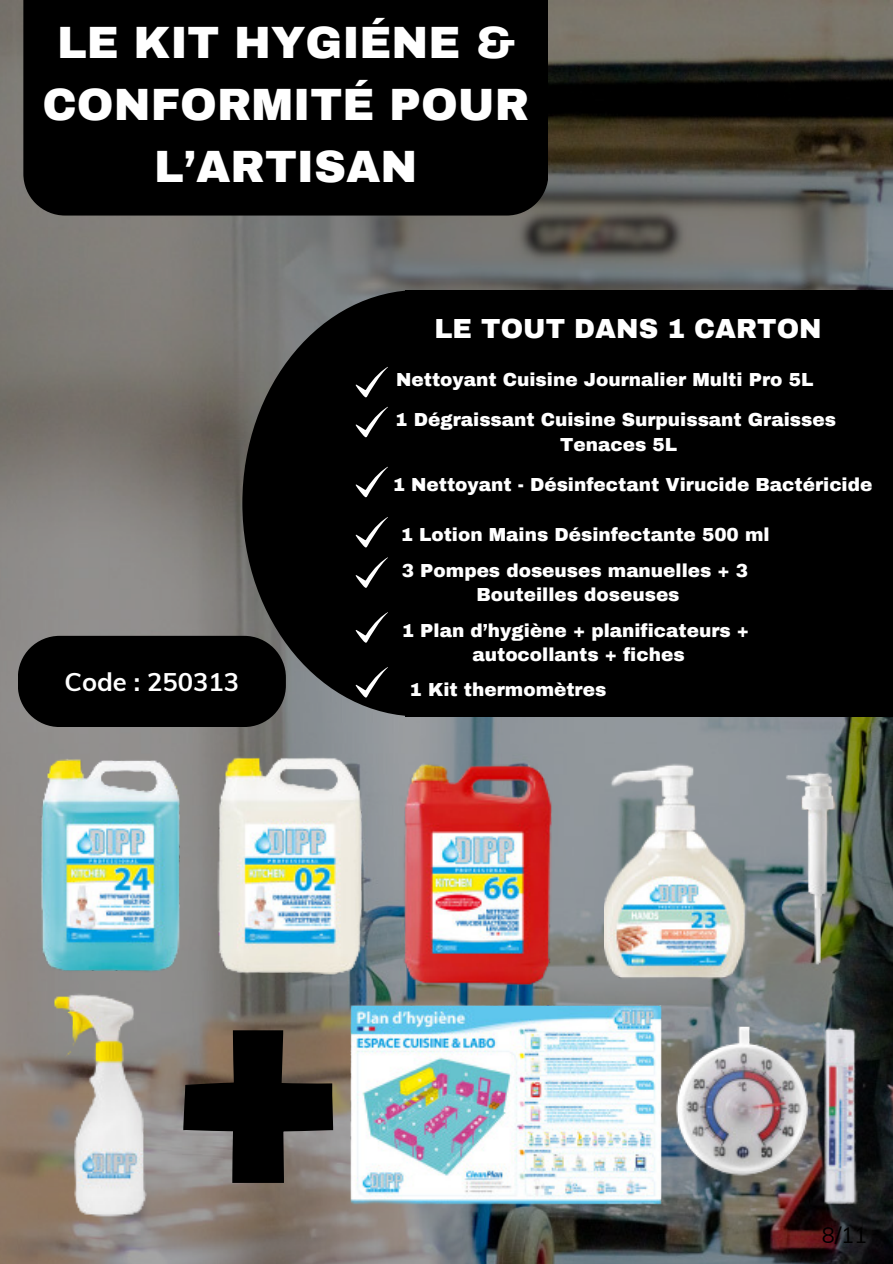
<style>
.page{position:relative;width:893px;height:1264px;background:#fff}
.page>*{position:absolute;margin:0;border:0;box-sizing:border-box;transform-origin:0 0}
.t1{font:900 44.25px/61.8px "Archivo";color:#fff;text-align:center}
.t2{font:900 27px "Archivo";color:#fff}
.t3{font:700 25.5px "Muli";color:#fff}
.t4{font:21.75px "Muli";color:#000}
.t5{font:900 18.45px "Archivo";color:#fff}
</style>
<div class="page">
<img style="left:0;top:0;width:892px;height:1263px">
<div style="left:23px;top:0;width:525px;height:215px;background:#000"></div>
<div style="left:405px;top:290px;width:487px;height:426px;background:#000"></div>
<div style="left:242px;top:290px;width:354px;height:426px;background:#000;border-radius:50%"></div>
<img style="left:38px;top:756px;width:146px;height:220px">
<img style="left:211px;top:742px;width:161px;height:241px">
<img style="left:400px;top:759px;width:157px;height:236px">
<img style="left:604px;top:744px;width:144px;height:244px">
<img style="left:753px;top:759px;width:114px;height:214px">
<img style="left:38px;top:977px;width:126px;height:258px">
<img style="left:222px;top:995px;width:645px;height:220px">
<svg style="left:183px;top:1030px;width:150px;height:152px;background:#3f3a35"></svg>
<svg style="left:355px;top:367px;width:33px;height:30px"></svg>
<svg style="left:355px;top:407px;width:33px;height:30px"></svg>
<svg style="left:355px;top:467px;width:33px;height:30px"></svg>
<svg style="left:355px;top:517px;width:33px;height:30px"></svg>
<svg style="left:355px;top:557px;width:33px;height:30px"></svg>
<svg style="left:355px;top:612px;width:33px;height:30px"></svg>
<svg style="left:355px;top:667px;width:33px;height:30px"></svg>
<div style="left:18px;top:636px;width:268px;height:91px;background:#000"></div>
<p class="t1" style="left:42px;top:13px;width:488px">LE KIT HYGIÉNE &amp;<br>CONFORMITÉ POUR<br>L’ARTISAN</p>
<p class="t2" style="left:434px;top:315px;width:388px">LE TOUT DANS 1 CARTON</p>
<p class="t5" style="left:396px;top:370px;width:418px">Nettoyant Cuisine Journalier Multi Pro 5L</p>
<p class="t5" style="left:395px;top:410px;width:442px">1 Dégraissant Cuisine Surpuissant Graisses</p>
<p class="t5" style="left:560px;top:434px;width:118px">Tenaces 5L</p>
<p class="t5" style="left:392px;top:474px;width:481px">1 Nettoyant - Désinfectant Virucide Bactéricide</p>
<p class="t5" style="left:400px;top:525px;width:370px">1 Lotion Mains Désinfectante 500 ml</p>
<p class="t5" style="left:402px;top:560px;width:348px">3 Pompes doseuses manuelles + 3</p>
<p class="t5" style="left:476px;top:585px;width:204px">Bouteilles doseuses</p>
<p class="t5" style="left:402px;top:620px;width:349px">1 Plan d’hygiène + planificateurs +</p>
<p class="t5" style="left:472px;top:645px;width:213px">autocollants + fiches</p>
<p class="t3" style="left:65px;top:665px;width:176px">Code : 250313</p>
<p class="t5" style="left:409px;top:680px;width:198px">1 Kit thermomètres</p>
<p class="t4" style="left:821px;top:1220px;width:47px">8/11</p>
</div>
